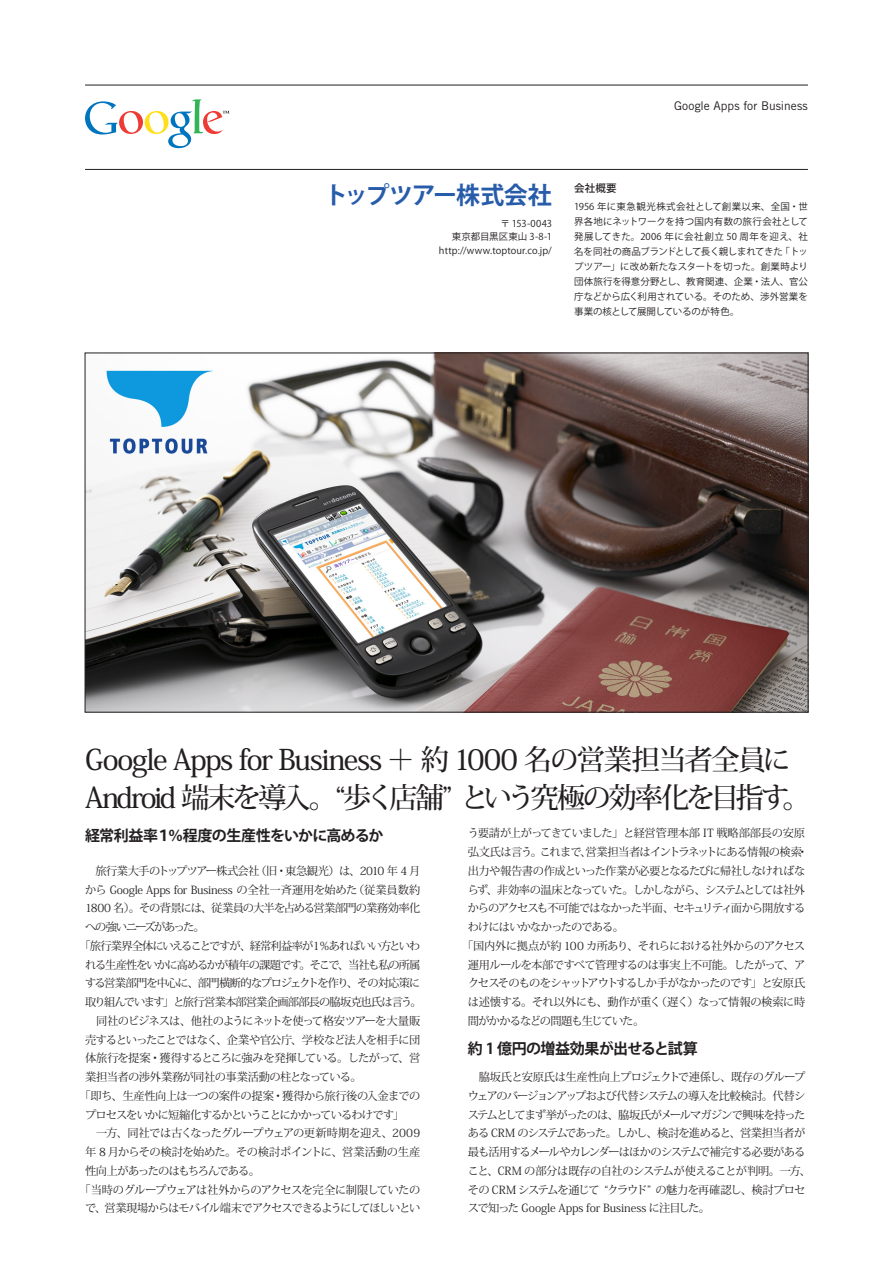
<style>
.page{position:relative;width:893px;height:1263px;background:#fff}
.page>*{position:absolute;margin:0;border:0;box-sizing:border-box;transform-origin:0 0}
.基本本文{font:500 28.5px "Koz Min Pro";letter-spacing:-.07em;color:#231f20}
.基本本文-2{font:500 28.5px "Koz Min Pro";letter-spacing:-.095em;color:#231f20}
.t1{font:700 24px "Koz Go Pro";letter-spacing:-.04em;color:#275caa}
.t2{font:700 15px "Koz Go Pro";letter-spacing:-.045em;color:#231f20}
.t3{font:12px "Trade Gothic LT Std";color:#231f20}
.t4{font:11.25px/18.8px "Koz Min Pro";letter-spacing:-.07em;color:#231f20;text-align:justify}
.t5{font:11.25px/18.8px "Koz Min Pro";letter-spacing:-.09em;color:#231f20;text-align:center}
.t6{font:500 10.5px "Koz Go Pro";color:#231f20}
.t7{font:9.45px/15px "Koz Go Pro";color:#231f20;text-align:justify}
</style>
<div class="page">
<hr style="left:85px;top:85px;width:723px;height:1px;background:#231f20">
<hr style="left:85px;top:169px;width:723px;height:1px;background:#231f20">
<img style="left:87px;top:355px;width:719px;height:355px">
<svg style="left:85px;top:99px;width:144px;height:49px"></svg>
<p class="t3" style="left:674px;top:99px;width:135px">Google Apps for Business</p>
<p class="t1" style="left:324px;top:180px;width:229px">トップツアー株式会社</p>
<p class="t7" style="left:501px;top:216px;width:53px">〒 153-0043</p>
<p class="t7" style="left:452px;top:230px;width:102px">東京都目黒区東山 3-8-1</p>
<p class="t7" style="left:439px;top:243px;width:114px">http://www.toptour.co.jp/</p>
<p class="t6" style="left:574px;top:181px;width:44px">会社概要</p>
<p class="t7" style="left:574px;top:200px;width:235px">1956 年に東急観光株式会社として創業以来、全国・世界各地にネットワークを持つ国内有数の旅行会社として発展してきた。2006 年に会社創立 50 周年を迎え、社名を同社の商品ブランドとして長く親しまれてきた「トップツアー」に改め新たなスタートを切った。創業時より団体旅行を得意分野とし、教育関連、企業・法人、官公庁などから広く利用されている。そのため、渉外営業を事業の核として展開しているのが特色。</p>
<p class="基本本文" style="left:85px;top:739px;width:708px">Google Apps for Business ＋ 約 1000 名の営業担当者全員に</p>
<p class="基本本文-2" style="left:85px;top:777px;width:727px">Android 端末を導入。“歩く店舗” という究極の効率化を目指す。</p>
<p class="t2" style="left:85px;top:826px;width:300px">経常利益率１％程度の生産性をいかに高めるか</p>
<p class="t4" style="left:85px;top:861px;width:337px">　旅行業大手のトップツアー株式会社（旧・東急観光）は、2010 年 4 月から Google Apps for Business の全社一斉運用を始めた（従業員数約1800 名）。その背景には、従業員の大半を占める営業部門の業務効率化への強いニーズがあった。</p>
<p class="t5" style="left:79px;top:936px;width:344px">「旅行業界全体にいえることですが、経常利益率が１％あればいい方といわれる生産性をいかに高めるかが積年の課題です。そこで、当社も私の所属する営業部門を中心に、部門横断的なプロジェクトを作り、その対応策に取り組んでいます」と旅行営業本部営業企画部部長の脇坂克也氏は言う。</p>
<p class="t4" style="left:85px;top:1011px;width:337px">　同社のビジネスは、他社のようにネットを使って格安ツアーを大量販売するといったことではなく、企業や官公庁、学校など法人を相手に団体旅行を提案・獲得するところに強みを発揮している。したがって、営業担当者の渉外業務が同社の事業活動の柱となっている。</p>
<p class="t4" style="left:85px;top:1086px;width:337px;text-indent:-6px">「即ち、生産性向上は一つの案件の提案・獲得から旅行後の入金までのプロセスをいかに短縮化するかということにかかっているわけです」</p>
<p class="t4" style="left:85px;top:1123px;width:337px">　一方、同社では古くなったグループウェアの更新時期を迎え、2009年 8 月からその検討を始めた。その検討ポイントに、営業活動の生産性向上があったのはもちろんである。</p>
<p class="t4" style="left:79px;top:1180px;width:342px;text-align:center">「当時のグループウェアは社外からのアクセスを完全に制限していたので、営業現場からはモバイル端末でアクセスできるようにしてほしいとい</p>
<p class="t4" style="left:468px;top:823px;width:342px;text-align:left">う要請が上がってきていました」と経営管理本部 IT 戦略部部長の安原弘文氏は言う。これまで、営業担当者はイントラネットにある情報の検索・出力や報告書の作成といった作業が必要となるたびに帰社しなければならず、非効率の温床となっていた。しかしながら、システムとしては社外からのアクセスも不可能ではなかった半面、セキュリティ面から開放するわけにはいかなかったのである。</p>
<p class="t4" style="left:468px;top:936px;width:339px;text-indent:-6px">「国内外に拠点が約 100 カ所あり、それらにおける社外からのアクセス運用ルールを本部ですべて管理するのは事実上不可能。したがって、アクセスそのものをシャットアウトするしか手がなかったのです」と安原氏は述懐する。それ以外にも、動作が重く（遅く）なって情報の検索に時間がかかるなどの問題も生じていた。</p>
<p class="t2" style="left:468px;top:1039px;width:231px">約 1 億円の増益効果が出せると試算</p>
<p class="t4" style="left:468px;top:1067px;width:345px;text-align:left">　脇坂氏と安原氏は生産性向上プロジェクトで連係し、既存のグループウェアのバージョンアップおよび代替システムの導入を比較検討。代替システムとしてまず挙がったのは、脇坂氏がメールマガジンで興味を持ったある CRM のシステムであった。しかし、検討を進めると、営業担当者が最も活用するメールやカレンダーはほかのシステムで補完する必要があること、CRM の部分は既存の自社のシステムが使えることが判明。一方、その CRM システムを通じて “クラウド” の魅力を再確認し、検討プロセスで知った Google Apps for Business に注目した。</p>
</div>
